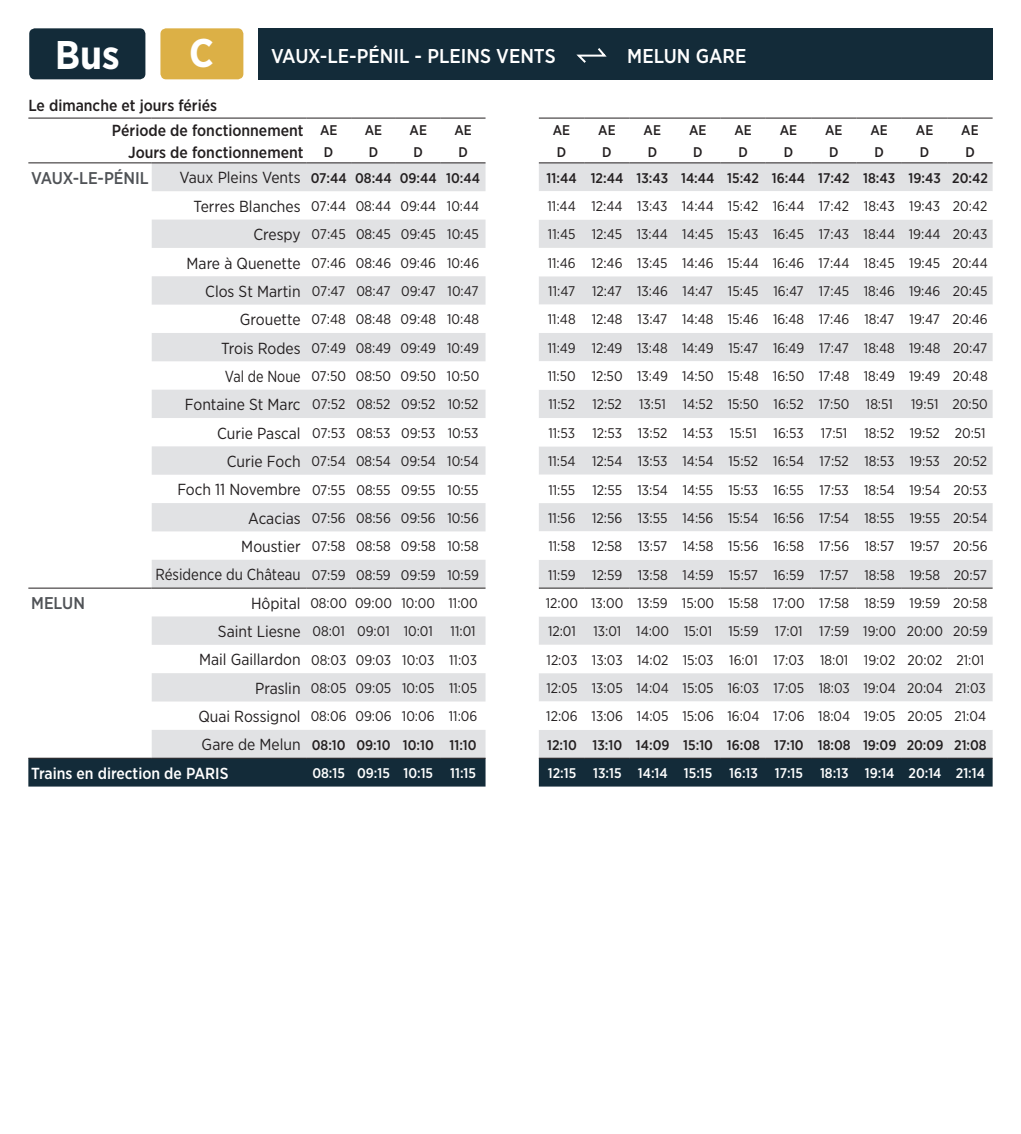
<style>
.page{position:relative;width:1021px;height:1134px;background:#fff}
.page>*{position:absolute;margin:0;border:0;box-sizing:border-box;transform-origin:0 0}
.t1{font:700 40px "Gotham Narrow";color:#fff}
.t2{font:500 20px "Gotham Narrow";color:#fff}
.t3{font:500 17px "Gotham Narrow";color:#505357}
.t4{font:500 16px "Gotham Narrow";color:#231f20}
.t5{font:500 16px "Gotham Narrow";color:#fff}
.t6{font:14px/28.4px "Gotham Narrow";color:#231f20;text-align:right}
.t7{font:500 14px/25.4px "Gotham Narrow";color:#231f20}
.t8{font:500 14px "Gotham Narrow";color:#fff}
.s1{font-size:14px}
.s2{font-size:16px}
.s3{font-weight:500}
</style>
<div class="page">
<svg style="left:152px;top:164px;width:333px;height:594px;fill:#e1e2e4"></svg>
<div style="left:28px;top:759px;width:457px;height:27px;background:#132b39"></div>
<hr style="left:28px;top:118px;width:124px;height:1px;background:#231f20">
<hr style="left:152px;top:118px;width:154px;height:1px;background:#231f20">
<hr style="left:306px;top:118px;width:45px;height:1px;background:#231f20">
<hr style="left:351px;top:118px;width:45px;height:1px;background:#231f20">
<hr style="left:396px;top:118px;width:45px;height:1px;background:#231f20">
<hr style="left:441px;top:118px;width:44px;height:1px;background:#231f20">
<hr style="left:28px;top:758px;width:124px;height:1px;background:#231f20">
<hr style="left:152px;top:758px;width:154px;height:1px;background:#231f20">
<hr style="left:306px;top:758px;width:45px;height:1px;background:#231f20">
<hr style="left:351px;top:758px;width:45px;height:1px;background:#231f20">
<hr style="left:396px;top:758px;width:45px;height:1px;background:#231f20">
<hr style="left:441px;top:758px;width:44px;height:1px;background:#231f20">
<hr style="left:28px;top:163px;width:124px;height:1px;background:#231f20">
<hr style="left:152px;top:163px;width:154px;height:1px;background:#231f20">
<hr style="left:306px;top:163px;width:45px;height:1px;background:#231f20">
<hr style="left:351px;top:163px;width:45px;height:1px;background:#231f20">
<hr style="left:396px;top:163px;width:45px;height:1px;background:#231f20">
<hr style="left:441px;top:163px;width:44px;height:1px;background:#231f20">
<hr style="left:28px;top:588px;width:124px;height:1px;background:#231f20">
<hr style="left:152px;top:588px;width:154px;height:1px;background:#231f20">
<hr style="left:306px;top:588px;width:45px;height:1px;background:#231f20">
<hr style="left:351px;top:588px;width:45px;height:1px;background:#231f20">
<hr style="left:396px;top:588px;width:45px;height:1px;background:#231f20">
<hr style="left:441px;top:588px;width:44px;height:1px;background:#231f20">
<div style="left:539px;top:164px;width:453px;height:594px;background:#e1e2e4"></div>
<svg style="left:539px;top:191px;width:453px;height:539px"></svg>
<div style="left:539px;top:759px;width:453px;height:27px;background:#132b39"></div>
<hr style="left:539px;top:118px;width:45px;height:1px;background:#231f20">
<hr style="left:584px;top:118px;width:45px;height:1px;background:#231f20">
<hr style="left:629px;top:118px;width:46px;height:1px;background:#231f20">
<hr style="left:675px;top:118px;width:45px;height:1px;background:#231f20">
<hr style="left:720px;top:118px;width:45px;height:1px;background:#231f20">
<hr style="left:765px;top:118px;width:46px;height:1px;background:#231f20">
<hr style="left:811px;top:118px;width:45px;height:1px;background:#231f20">
<hr style="left:856px;top:118px;width:45px;height:1px;background:#231f20">
<hr style="left:901px;top:118px;width:46px;height:1px;background:#231f20">
<hr style="left:947px;top:118px;width:45px;height:1px;background:#231f20">
<hr style="left:539px;top:758px;width:45px;height:1px;background:#231f20">
<hr style="left:584px;top:758px;width:45px;height:1px;background:#231f20">
<hr style="left:629px;top:758px;width:46px;height:1px;background:#231f20">
<hr style="left:675px;top:758px;width:45px;height:1px;background:#231f20">
<hr style="left:720px;top:758px;width:45px;height:1px;background:#231f20">
<hr style="left:765px;top:758px;width:46px;height:1px;background:#231f20">
<hr style="left:811px;top:758px;width:45px;height:1px;background:#231f20">
<hr style="left:856px;top:758px;width:45px;height:1px;background:#231f20">
<hr style="left:901px;top:758px;width:46px;height:1px;background:#231f20">
<hr style="left:947px;top:758px;width:45px;height:1px;background:#231f20">
<hr style="left:539px;top:163px;width:45px;height:1px;background:#231f20">
<hr style="left:584px;top:163px;width:45px;height:1px;background:#231f20">
<hr style="left:629px;top:163px;width:46px;height:1px;background:#231f20">
<hr style="left:675px;top:163px;width:45px;height:1px;background:#231f20">
<hr style="left:720px;top:163px;width:45px;height:1px;background:#231f20">
<hr style="left:765px;top:163px;width:46px;height:1px;background:#231f20">
<hr style="left:811px;top:163px;width:45px;height:1px;background:#231f20">
<hr style="left:856px;top:163px;width:45px;height:1px;background:#231f20">
<hr style="left:901px;top:163px;width:46px;height:1px;background:#231f20">
<hr style="left:947px;top:163px;width:45px;height:1px;background:#231f20">
<hr style="left:539px;top:588px;width:45px;height:1px;background:#231f20">
<hr style="left:584px;top:588px;width:45px;height:1px;background:#231f20">
<hr style="left:629px;top:588px;width:46px;height:1px;background:#231f20">
<hr style="left:675px;top:588px;width:45px;height:1px;background:#231f20">
<hr style="left:720px;top:588px;width:45px;height:1px;background:#231f20">
<hr style="left:765px;top:588px;width:46px;height:1px;background:#231f20">
<hr style="left:811px;top:588px;width:45px;height:1px;background:#231f20">
<hr style="left:856px;top:588px;width:45px;height:1px;background:#231f20">
<hr style="left:901px;top:588px;width:46px;height:1px;background:#231f20">
<hr style="left:947px;top:588px;width:45px;height:1px;background:#231f20">
<div style="left:258px;top:28px;width:734px;height:51px;background:#132b39"></div>
<div style="left:160px;top:28px;width:83px;height:51px;background:#dcb046;border-radius:6px"></div>
<div style="left:29px;top:28px;width:116px;height:51px;background:#132b39;border-radius:6px"></div>
<svg style="left:576px;top:48px;width:31px;height:15px"></svg>
<h1 class="t1" style="left:55px;top:29px;width:66px">Bus</h1>
<h1 class="t1" style="left:189px;top:28px;width:26px">C</h1>
<h2 class="t2" style="left:271px;top:43px;width:286px">VAUX-LE-PÉNIL - PLEINS VENTS</h2>
<h2 class="t2" style="left:627px;top:43px;width:121px">MELUN GARE</h2>
<p class="t4" style="left:28px;top:95px;width:190px">Le dimanche et jours fériés</p>
<p class="t4" style="left:112px;top:120px;width:227px">Période de fonctionnement <span class="s1">AE</span></p>
<p class="t7" style="left:365px;top:117px;width:19px">AE</p>
<p class="t7" style="left:409px;top:117px;width:19px">AE</p>
<p class="t7" style="left:454px;top:117px;width:19px">AE</p>
<p class="t4" style="left:128px;top:142px;width:177px">Jours de fonctionnement</p>
<p class="t7" style="left:324px;top:139px;width:11px">D</p>
<p class="t7" style="left:369px;top:139px;width:11px">D</p>
<p class="t7" style="left:413px;top:139px;width:11px">D</p>
<p class="t7" style="left:458px;top:139px;width:11px">D</p>
<p class="t3" style="left:31px;top:167px;width:119px">VAUX-LE-PÉNIL</p>
<p class="t6" style="left:155px;top:163px;width:326px"><span class="s2">Vaux Pleins Vents</span> <span class="s3">07:44 08:44 09:44 10:44<br></span><span class="s2">Terres Blanches</span> 07:44 08:44 09:44 10:44<br><span class="s2">Crespy</span> 07:45 08:45 09:45 10:45<br><span class="s2">Mare à Quenette</span> 07:46 08:46 09:46 10:46<br><span class="s2">Clos St Martin</span> 07:47 08:47 09:47 10:47<br><span class="s2">Grouette</span> 07:48 08:48 09:48 10:48<br><span class="s2">Trois Rodes</span> 07:49 08:49 09:49 10:49<br><span class="s2">Val de Noue</span> 07:50 08:50 09:50 10:50<br><span class="s2">Fontaine St Marc</span> 07:52 08:52 09:52 10:52<br><span class="s2">Curie Pascal</span> 07:53 08:53 09:53 10:53<br><span class="s2">Curie Foch</span> 07:54 08:54 09:54 10:54<br><span class="s2">Foch 11 Novembre</span> 07:55 08:55 09:55 10:55<br><span class="s2">Acacias</span> 07:56 08:56 09:56 10:56<br><span class="s2">Moustier</span> 07:58 08:58 09:58 10:58<br><span class="s2">Résidence du Château</span> 07:59 08:59 09:59 10:59</p>
<p class="t3" style="left:31px;top:592px;width:55px">MELUN</p>
<p class="t6" style="left:218px;top:588px;width:261px;text-align:left;text-indent:33px"><span class="s2">Hôpital</span> 08:00 09:00 10:00 11:00<br><span class="s2">Saint Liesne</span> 08:01 09:01 10:01</p>
<p class="t6" style="left:198px;top:617px;width:280px">11:01<br><span class="s2">Mail Gaillardon</span> 08:03 09:03 10:03 11:03<br><span class="s2">Praslin</span> 08:05 09:05 10:05 11:05<br><span class="s2">Quai Rossignol</span> 08:06 09:06 10:06 11:06<br><span class="s2">Gare de Melun</span> <span class="s3">08:10 09:10 10:10 11:10</span></p>
<p class="t5" style="left:31px;top:763px;width:199px">Trains en direction de PARIS</p>
<p class="t8" style="left:312px;top:764px;width:165px">08:15 09:15 10:15 11:15</p>
<p class="t7" style="left:553px;top:117px;width:19px">AE</p>
<p class="t7" style="left:598px;top:117px;width:19px">AE</p>
<p class="t7" style="left:643px;top:117px;width:19px">AE</p>
<p class="t7" style="left:689px;top:117px;width:19px">AE</p>
<p class="t7" style="left:734px;top:117px;width:19px">AE</p>
<p class="t7" style="left:779px;top:117px;width:19px">AE</p>
<p class="t7" style="left:825px;top:117px;width:19px">AE</p>
<p class="t7" style="left:870px;top:117px;width:19px">AE</p>
<p class="t7" style="left:915px;top:117px;width:19px">AE</p>
<p class="t7" style="left:961px;top:117px;width:19px">AE</p>
<p class="t7" style="left:557px;top:139px;width:11px">D</p>
<p class="t7" style="left:602px;top:139px;width:11px">D</p>
<p class="t7" style="left:647px;top:139px;width:11px">D</p>
<p class="t7" style="left:693px;top:139px;width:11px">D</p>
<p class="t7" style="left:738px;top:139px;width:11px">D</p>
<p class="t7" style="left:783px;top:139px;width:11px">D</p>
<p class="t7" style="left:829px;top:139px;width:11px">D</p>
<p class="t7" style="left:874px;top:139px;width:11px">D</p>
<p class="t7" style="left:919px;top:139px;width:11px">D</p>
<p class="t7" style="left:546px;top:139px;width:443px;text-indent:418px">D<br>11:44 12:44 13:43 14:44 15:42 16:44 17:42 18:43 19:43 20:42</p>
<p class="t6" style="left:547px;top:192px;width:441px;text-align:justify">11:44 12:44 13:43 14:44 15:42 16:44 17:42 18:43 19:43 20:42<br>11:45 12:45 13:44 14:45 15:43 16:45 17:43 18:44 19:44 20:43<br>11:46 12:46 13:45 14:46 15:44 16:46 17:44 18:45 19:45 20:44<br>11:47 12:47 13:46 14:47 15:45 16:47 17:45 18:46 19:46 20:45<br>11:48 12:48 13:47 14:48 15:46 16:48 17:46 18:47 19:47 20:46<br>11:49 12:49 13:48 14:49 15:47 16:49 17:47 18:48 19:48 20:47<br>11:50 12:50 13:49 14:50 15:48 16:50 17:48 18:49 19:49 20:48<br>11:52 12:52 13:51 14:52 15:50 16:52 17:50 18:51</p>
<p class="t6" style="left:546px;top:390px;width:443px;text-align:left;text-indent:365px">19:51 20:50<br>11:53 12:53 13:52 14:53 15:51 16:53 17:51 18:52 19:52 20:51<br>11:54 12:54 13:53 14:54 15:52 16:54 17:52 18:53 19:53 20:52<br>11:55 12:55 13:54 14:55 15:53 16:55 17:53 18:54 19:54 20:53<br>11:56 12:56 13:55 14:56 15:54 16:56 17:54 18:55 19:55 20:54<br>11:58 12:58 13:57 14:58 15:56 16:58 17:56 18:57 19:57 20:56<br>11:59 12:59 13:58 14:59 15:57 16:59 17:57 18:58 19:58 20:57<br>12:00 13:00 13:59 15:00 15:58 17:00 17:58 18:59 19:59 20:58<br>12:01 13:01 14:00 15:01 15:59 17:01 17:59 19:00 20:00 20:59<br>12:03 13:03 14:02 15:03 16:01 17:03 18:01 19:02 20:02 21:01<br>12:05 13:05 14:04 15:05 16:03 17:05 18:03 19:04 20:04 21:03<br>12:06 13:06 14:05 15:06 16:04 17:06 18:04 19:05 20:05 21:04</p>
<p class="t7" style="left:547px;top:732px;width:441px">12:10 13:10 14:09 15:10 16:08 17:10 18:08 19:09 20:09 21:08</p>
<p class="t8" style="left:548px;top:764px;width:438px">12:15 13:15 14:14 15:15 16:13 17:15 18:13 19:14 20:14 21:14</p>
</div>
